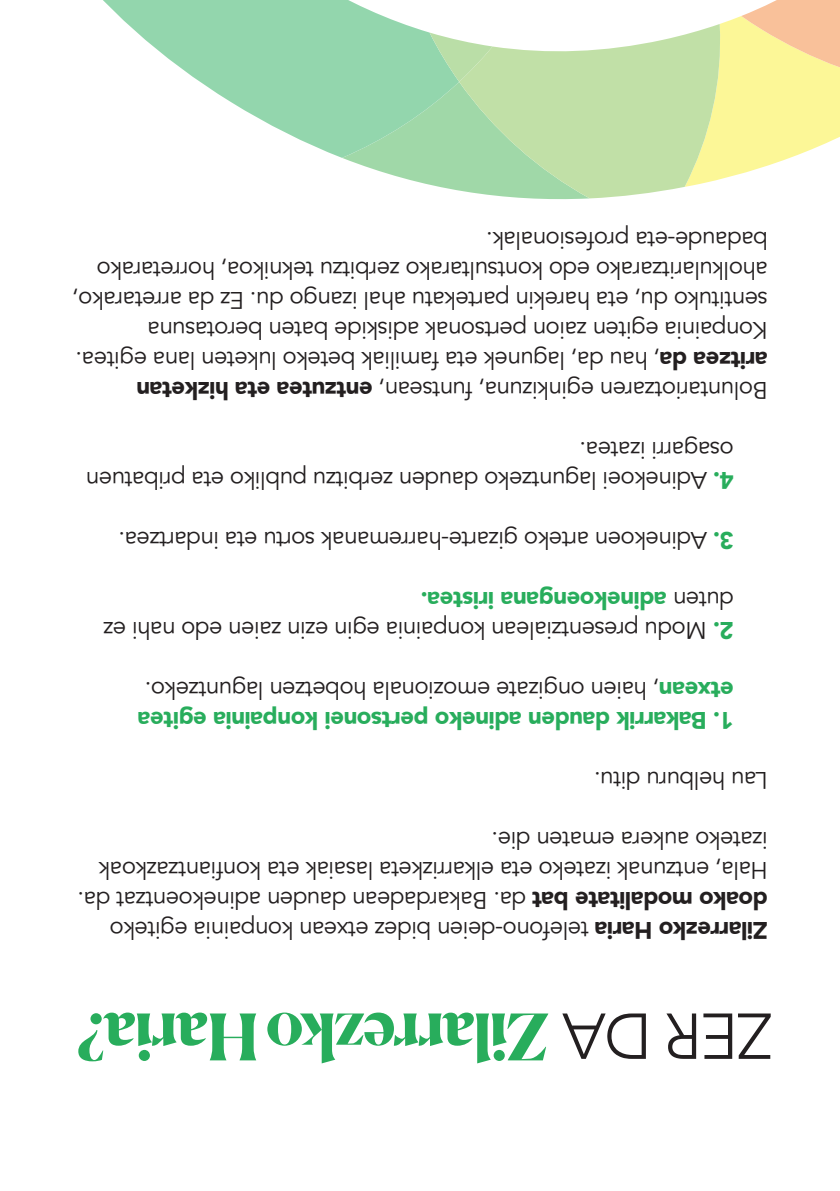
<style>
.page{position:relative;width:840px;height:1191px;background:#fff}
.page>*{position:absolute;margin:0;border:0;box-sizing:border-box;transform-origin:0 0}
.t1{font:700 64px "Canela";letter-spacing:-.035em;color:#28ad5c}
.t2{font:24px/30px "Avenir";letter-spacing:-.02em;color:#231f20}
.t3{font:900 24px/30px "Avenir";letter-spacing:-.02em;color:#28ad5c}
.s1{font-weight:900}
.s2{font-weight:900;color:#28ad5c}
.s3{font-weight:400;color:#231f20}
.s4{font-family:"Avenir";font-weight:300;color:#231f20}
</style>
<div class="page">
<svg style="left:589px;top:35px;width:95px;height:163px;background:#c6e2ae"></svg>
<svg style="left:684px;top:0;width:155px;height:187px"></svg>
<svg style="left:103px;top:0;width:328px;height:158px;fill:#93d6ad"></svg>
<svg style="left:342px;top:33px;width:247px;height:167px;background:#b3dfb4"></svg>
<p class="t2" style="left:767px;top:405px;width:696px;rotate:-180deg">Boluntariotzaren eginkizuna, funtsean, <span class="s1">entzutea eta hizketan aritzea da</span>, hau da, lagunek eta familiak beteko luketen lana egitea.<br>Konpainia egiten zaion pertsonak adiskide baten berotasuna sentituko du, eta harekin partekatu ahal izango du. Ez da arretarako, aholkularitzarako edo kontsultarako zerbitzu teknikoa, horretarako badaude-eta profesionalak.</p>
<p class="t2" style="left:733px;top:495px;width:649px;rotate:-180deg"><span class="s2">4.</span> Adinekoei laguntzeko dauden zerbitzu publiko eta pribatuen osagarri izatea.</p>
<p class="t2" style="left:733px;top:555px;width:616px;rotate:-180deg"><span class="s2">3.</span> Adinekoen arteko gizarte-harremanak sortu eta indartzea.</p>
<p class="t2" style="left:733px;top:645px;width:632px;rotate:-180deg"><span class="s2">2.</span> Modu presentzialean konpainia egin ezin zaien edo nahi ez duten <span class="s2">adinekoengana iristea.</span></p>
<p class="t3" style="left:733px;top:736px;width:597px;rotate:-180deg">1. Bakarrik dauden adineko pertsonei konpainia egitea etxean<span class="s3">, haien ongizate emozionala hobetzen laguntzeko.</span></p>
<p class="t2" style="left:767px;top:795px;width:175px;rotate:-180deg">Lau helburu ditu.</p>
<p class="t2" style="left:767px;top:945px;width:691px;rotate:-180deg"><span class="s1">Zilarrezko Haria</span> telefono-deien bidez etxean konpainia egiteko <span class="s1">doako modalitate bat</span> da. Bakardadean dauden adinekoentzat da.<br>Hala, entzunak izateko eta elkarrizketa lasaiak eta konfiantzazkoak izateko aukera ematen die.</p>
<h1 class="t1" style="left:771px;top:1086px;width:695px;rotate:-180deg"><span class="s4">ZER DA</span> Zilarrezko Haria?</h1>
</div>
